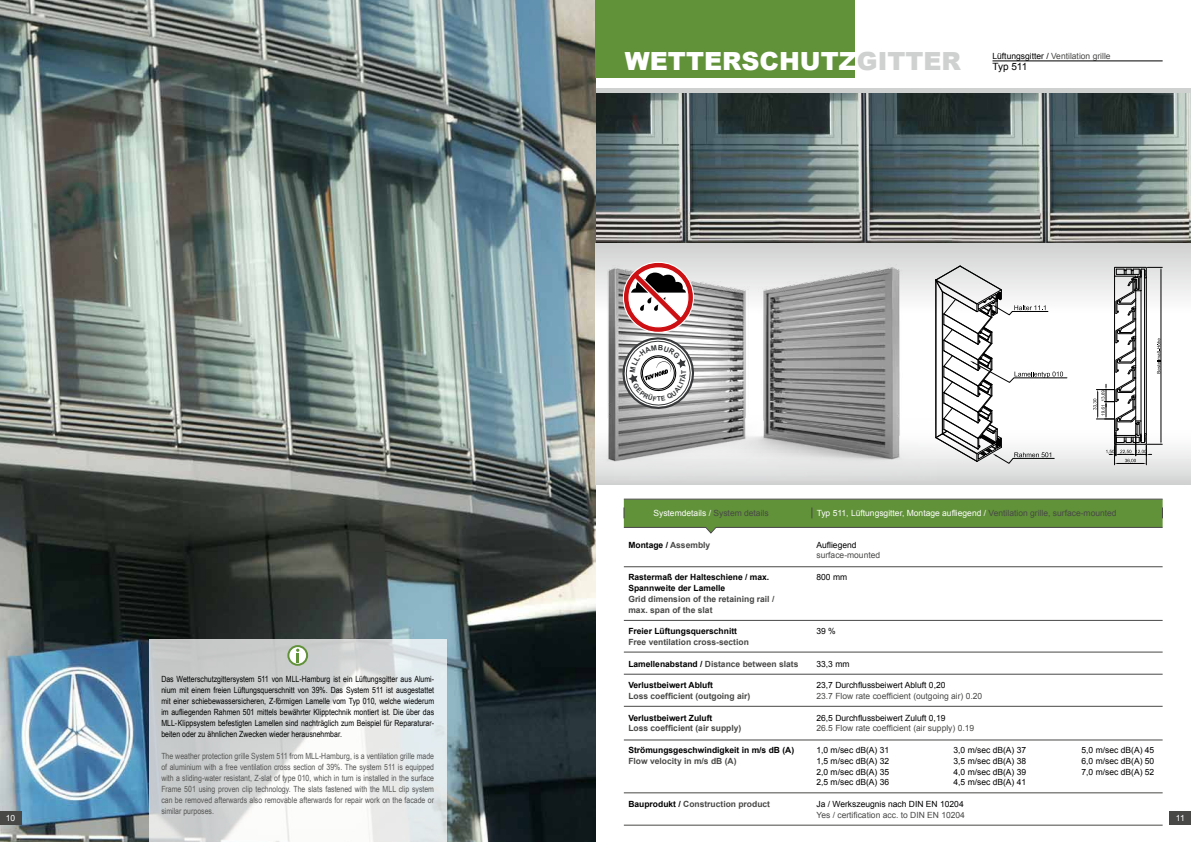
<style>
.page{position:relative;width:1191px;height:842px;background:#fff}
.page>*{position:absolute;margin:0;border:0;box-sizing:border-box;transform-origin:0 0}
.t1{font:900 25px "Arial";color:#fff}
.t2{font:10px "Arial";letter-spacing:-.03em;color:#000}
.t3{font:8.5px/11px "Arial Narrow";color:#000;text-align:justify}
.t4{font:8.5px/11px "Arial Narrow";color:#565655;text-align:justify}
.t5{font:8.5px "Arial";color:#000}
.t6{font:700 8.5px/10.8px "Arial";color:#484847}
.t7{font:700 8.5px "Arial";color:#000}
.t8{font:8.5px "Arial";color:#484847}
.t9{font:8.5px "Arial";color:#fff}
.s1{color:#cfd0d0}
.s2{color:#000}
.s3{color:#484847}
</style>
<div class="page">
<div style="left:595px;top:88px;width:596px;height:161px;background:linear-gradient(to right,#cfd0d0,#cfd0d0)"></div>
<img style="left:595px;top:94px;width:596px;height:150px">
<img style="left:0;top:0;width:595px;height:842px">
<div style="left:595px;top:0;width:260px;height:78px;background:#619239"></div>
<hr style="left:992px;top:61px;width:170px;height:1px;background:#000">
<svg style="left:595px;top:244px;width:596px;height:240px"></svg>
<svg style="left:937px;top:263px;width:233px;height:205px"></svg>
<img style="left:893px;top:246px;width:44px;height:235px">
<svg style="left:149px;top:639px;width:297px;height:203px"></svg>
<svg style="left:288px;top:646px;width:19px;height:19px"></svg>
<div style="left:287px;top:645px;width:21px;height:21px;border:2px solid #619239;border-radius:50%"></div>
<svg style="left:296px;top:649px;width:3px;height:13px"></svg>
<hr style="left:624px;top:825px;width:538px;height:1px;background:#484847">
<hr style="left:624px;top:567px;width:538px;height:1px;background:#484847">
<hr style="left:624px;top:620px;width:538px;height:1px;background:#484847">
<hr style="left:624px;top:674px;width:538px;height:1px;background:#484847">
<hr style="left:624px;top:652px;width:538px;height:1px;background:#484847">
<hr style="left:624px;top:706px;width:538px;height:1px;background:#484847">
<hr style="left:624px;top:740px;width:538px;height:1px;background:#484847">
<hr style="left:624px;top:793px;width:538px;height:1px;background:#484847">
<svg style="left:623px;top:499px;width:540px;height:34px;background:#789f58"></svg>
<img style="left:595px;top:246px;width:298px;height:237px">
<div style="left:1169px;top:812px;width:22px;height:13px;background:#484847"></div>
<div style="left:0;top:812px;width:21px;height:13px;background:#484847"></div>
<svg style="left:619px;top:261px;width:78px;height:151px"></svg>
<h1 class="t1" style="left:625px;top:43px;width:338px">WETTERSCHUTZ<span class="s1">GITTER</span></h1>
<p class="t8" style="left:992px;top:50px;width:120px"><span class="s2">Lüftungsgitter /</span> Ventilation grille</p>
<p class="t2" style="left:992px;top:60px;width:36px">Typ 511</p>
<p class="t9" style="left:653px;top:507px;width:117px">Systemdetails / <span class="s3">System details</span></p>
<p class="t9" style="left:816px;top:507px;width:301px">Typ 511, Lüftungsgitter, Montage aufliegend / <span class="s3">Ventilation grille, surface-mounted</span></p>
<p class="t7" style="left:628px;top:539px;width:83px">Montage / <span class="s3">Assembly</span></p>
<p class="t5" style="left:816px;top:539px;width:42px">Aufliegend</p>
<p class="t8" style="left:816px;top:550px;width:65px">surface-mounted</p>
<p class="t7" style="left:628px;top:571px;width:142px">Rastermaß der Halteschiene / max.</p>
<p class="t5" style="left:816px;top:571px;width:32px">800 mm</p>
<p class="t7" style="left:628px;top:582px;width:98px">Spannweite der Lamelle</p>
<p class="t6" style="left:628px;top:594px;width:147px">Grid dimension of the retaining rail / max. span of the slat</p>
<p class="t7" style="left:628px;top:625px;width:110px">Freier Lüftungsquerschnitt</p>
<p class="t5" style="left:816px;top:625px;width:21px">39 %</p>
<p class="t6" style="left:628px;top:637px;width:122px">Free ventilation cross-section</p>
<p class="t6" style="left:628px;top:658px;width:172px"><span class="s2">Lamellenabstand /</span> Distance between slats</p>
<p class="t5" style="left:816px;top:658px;width:35px">33,3 mm</p>
<p class="t7" style="left:628px;top:679px;width:86px">Verlustbeiwert Abluft</p>
<p class="t5" style="left:816px;top:679px;width:130px">23,7 Durchflussbeiwert Abluft 0,20</p>
<p class="t6" style="left:628px;top:691px;width:123px">Loss coefficient (outgoing air)</p>
<p class="t8" style="left:816px;top:690px;width:167px">23.7 Flow rate coefficient (outgoing air) 0.20</p>
<p class="t7" style="left:628px;top:712px;width:86px">Verlustbeiwert Zuluft</p>
<p class="t5" style="left:816px;top:712px;width:130px">26,5 Durchflussbeiwert Zuluft 0,19</p>
<p class="t6" style="left:628px;top:723px;width:114px">Loss coefficient (air supply)</p>
<p class="t8" style="left:816px;top:723px;width:159px">26.5 Flow rate coefficient (air supply) 0.19</p>
<p class="t7" style="left:628px;top:744px;width:167px">Strömungsgeschwindigkeit in m/s dB (A)</p>
<p class="t5" style="left:816px;top:744px;width:74px">1,0 m/sec dB(A) 31</p>
<p class="t5" style="left:953px;top:744px;width:74px">3,0 m/sec dB(A) 37</p>
<p class="t5" style="left:1081px;top:744px;width:74px">5,0 m/sec dB(A) 45</p>
<p class="t6" style="left:628px;top:756px;width:110px">Flow velocity in m/s dB (A)</p>
<p class="t5" style="left:816px;top:755px;width:74px">1,5 m/sec dB(A) 32</p>
<p class="t5" style="left:953px;top:755px;width:74px">3,5 m/sec dB(A) 38</p>
<p class="t5" style="left:1081px;top:755px;width:74px">6,0 m/sec dB(A) 50</p>
<p class="t5" style="left:816px;top:766px;width:74px">2,0 m/sec dB(A) 35</p>
<p class="t5" style="left:953px;top:766px;width:74px">4,0 m/sec dB(A) 39</p>
<p class="t5" style="left:1081px;top:766px;width:74px">7,0 m/sec dB(A) 52</p>
<p class="t5" style="left:816px;top:777px;width:74px">2,5 m/sec dB(A) 36</p>
<p class="t5" style="left:953px;top:777px;width:74px">4,5 m/sec dB(A) 41</p>
<p class="t6" style="left:628px;top:799px;width:143px"><span class="s2">Bauprodukt /</span> Construction product</p>
<p class="t5" style="left:816px;top:798px;width:149px">Ja / Werkszeugnis nach DIN EN 10204</p>
<p class="t8" style="left:816px;top:809px;width:150px">Yes / certification acc. to DIN EN 10204</p>
<p class="t3" style="left:161px;top:673px;width:274px">Das Wetterschutzgittersystem 511 von MLL-Hamburg ist ein Lüftungsgitter aus Alumi&shy;nium mit einem freien Lüftungsquerschnitt von 39%. Das System 511 ist ausgestattet mit einer schiebewassersicheren, Z-förmigen Lamelle vom Typ 010, welche wiederum im aufliegenden Rahmen 501 mittels bewährter Klipptechnik montiert ist. Die über das MLL- Klippsystem befestigten Lamellen sind nachträglich zum Beispiel für Reparaturar&shy;beiten oder zu ähnlichen Zwecken wieder herausnehmbar.</p>
<p class="t4" style="left:161px;top:750px;width:274px">The weather protection grille System 511 from MLL-Hamburg, is a ventilation grille made of aluminium with a free ventilation cross section of 39%. The system 511 is equipped with a sliding-water resistant, Z-slat of type 010, which in turn is installed in the surface Frame 501 using proven clip technology. The slats fastened with the MLL clip system can be removed afterwards also removable afterwards for repair work on the facade or similar purposes.</p>
<p class="t9" style="left:6px;top:812px;width:11px">10</p>
<p class="t9" style="left:1176px;top:812px;width:10px">11</p>
</div>
